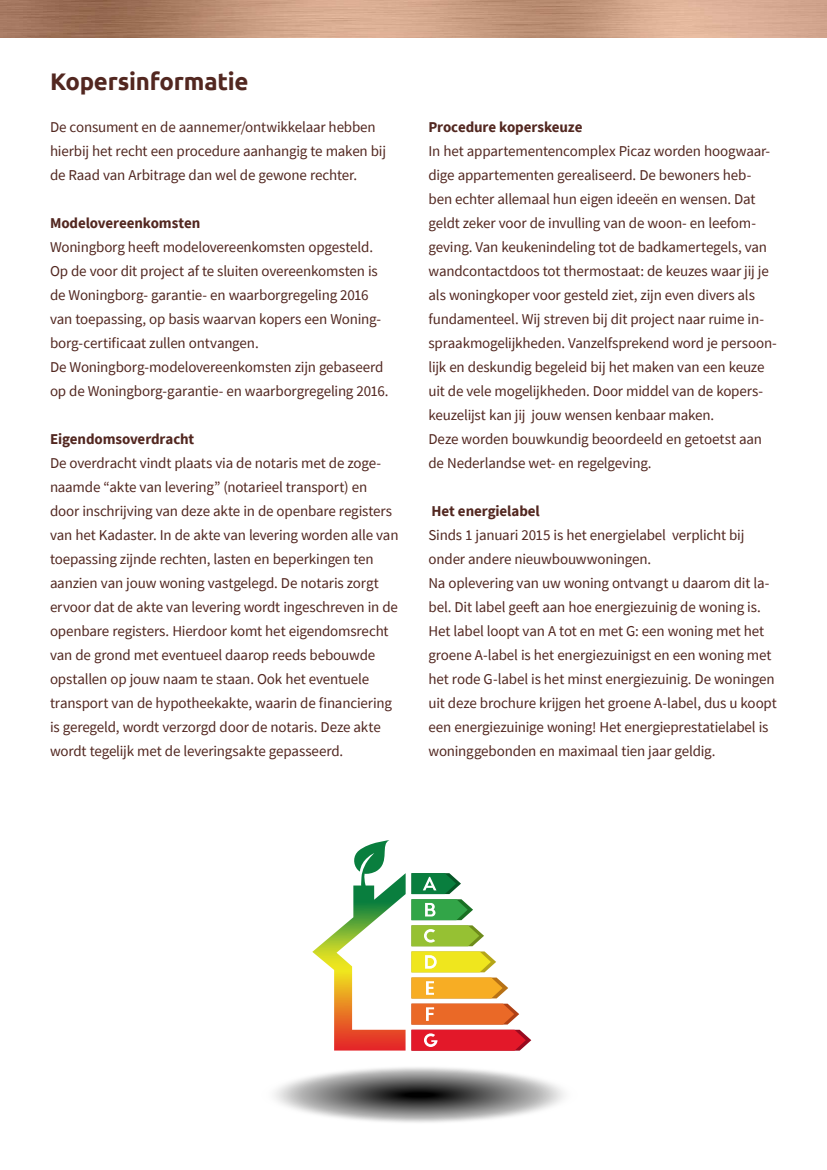
<style>
.page{position:relative;width:827px;height:1170px;background:#fff}
.page>*{position:absolute;margin:0;border:0;box-sizing:border-box;transform-origin:0 0}
.t1{font:700 24px "Ubuntu";letter-spacing:-.01em;color:#522720}
.t2{font:15px/24px "Source Sans Pro";letter-spacing:-.015em;color:#522720}
.t3{font:700 15px "Source Sans Pro";letter-spacing:-.005em;color:#522720}
</style>
<div class="page">
<img style="left:0;top:0;width:827px;height:38px">
<div style="left:262px;top:1064px;width:315px;height:61px;background:#f8f8f8;border-radius:50%"></div>
<div style="left:277px;top:1067px;width:285px;height:55px;background:#ebebeb;border-radius:50%"></div>
<div style="left:282px;top:1068px;width:274px;height:53px;background:linear-gradient(to bottom,#ddd,#d1d1d1);border-radius:50%"></div>
<div style="left:292px;top:1070px;width:255px;height:49px;background:#c4c4c4;border-radius:50%"></div>
<div style="left:297px;top:1071px;width:244px;height:47px;background:#bbb;border-radius:50%"></div>
<div style="left:302px;top:1072px;width:235px;height:45px;background:#b3b3b3;border-radius:50%"></div>
<div style="left:303px;top:1072px;width:233px;height:44px;background:#b2b2b2;border-radius:50%"></div>
<div style="left:307px;top:1073px;width:224px;height:43px;background:#aaa;border-radius:50%"></div>
<div style="left:312px;top:1074px;width:214px;height:41px;background:#a1a1a1;border-radius:50%"></div>
<div style="left:318px;top:1075px;width:203px;height:39px;background:#989898;border-radius:50%"></div>
<div style="left:322px;top:1076px;width:194px;height:37px;background:#909090;border-radius:50%"></div>
<div style="left:323px;top:1076px;width:193px;height:36px;background:#8f8f8f;border-radius:50%"></div>
<div style="left:328px;top:1077px;width:183px;height:35px;background:#878787;border-radius:50%"></div>
<div style="left:333px;top:1078px;width:173px;height:33px;background:#7e7e7e;border-radius:50%"></div>
<div style="left:337px;top:1079px;width:164px;height:31px;background:#767676;border-radius:50%"></div>
<div style="left:338px;top:1079px;width:163px;height:30px;background:#757575;border-radius:50%"></div>
<div style="left:343px;top:1080px;width:153px;height:29px;background:#6d6d6d;border-radius:50%"></div>
<div style="left:348px;top:1081px;width:143px;height:27px;background:#646464;border-radius:50%"></div>
<div style="left:352px;top:1082px;width:134px;height:25px;background:#555;border-radius:50%"></div>
<div style="left:353px;top:1082px;width:133px;height:24px;background:#5b5b5b;border-radius:50%"></div>
<div style="left:358px;top:1083px;width:123px;height:23px;background:#535353;border-radius:50%"></div>
<div style="left:363px;top:1084px;width:113px;height:21px;background:#4a4a4a;border-radius:50%"></div>
<div style="left:367px;top:1085px;width:105px;height:19px;background:#434343;border-radius:50%"></div>
<div style="left:367px;top:1085px;width:104px;height:19px;background:#424242;border-radius:50%"></div>
<div style="left:370px;top:1086px;width:99px;height:17px;background:#3e3e3e;border-radius:50%"></div>
<div style="left:370px;top:1086px;width:98px;height:17px;background:#3d3d3d;border-radius:50%"></div>
<div style="left:373px;top:1086px;width:93px;height:17px;background:#323232;border-radius:50%"></div>
<div style="left:373px;top:1086px;width:92px;height:16px;background:#383838;border-radius:50%"></div>
<div style="left:377px;top:1087px;width:84px;height:15px;background:#313131;border-radius:50%"></div>
<div style="left:378px;top:1087px;width:83px;height:15px;background:#303030;border-radius:50%"></div>
<div style="left:380px;top:1088px;width:79px;height:13px;background:#2c2c2c;border-radius:50%"></div>
<div style="left:383px;top:1088px;width:73px;height:13px;background:#272727;border-radius:50%"></div>
<div style="left:385px;top:1089px;width:68px;height:11px;background:#232323;border-radius:50%"></div>
<div style="left:386px;top:1089px;width:67px;height:11px;background:#222;border-radius:50%"></div>
<div style="left:388px;top:1089px;width:63px;height:11px;background:#181818;border-radius:50%"></div>
<div style="left:388px;top:1089px;width:62px;height:10px;background:#1e1e1e;border-radius:50%"></div>
<div style="left:389px;top:1090px;width:61px;height:9px;background:#1d1d1d;border-radius:50%"></div>
<div style="left:391px;top:1090px;width:57px;height:9px;background:#191919;border-radius:50%"></div>
<div style="left:394px;top:1091px;width:51px;height:7px;background:#141414;border-radius:50%"></div>
<div style="left:396px;top:1091px;width:46px;height:7px;background:#101010;border-radius:50%"></div>
<div style="left:399px;top:1092px;width:41px;height:5px;background:#0c0c0c;border-radius:50%"></div>
<div style="left:401px;top:1092px;width:37px;height:5px;background:#080808;border-radius:50%"></div>
<hr style="left:403px;top:1092px;width:32px;height:4px;background:#040404;border-radius:50%">
<hr style="left:404px;top:1093px;width:31px;height:3px;background:#030303;border-radius:50%">
<svg style="left:312px;top:840px;width:219px;height:210px"></svg>
<h1 class="t1" style="left:50px;top:67px;width:200px">Kopersinformatie</h1>
<p class="t2" style="left:50px;top:115px;width:338px">De consument en de aannemer/ontwikkelaar hebben hierbij het recht een procedure aanhangig te maken bij de Raad van Arbitrage dan wel de gewone rechter.</p>
<p class="t3" style="left:50px;top:213px;width:152px">Modelovereenkomsten</p>
<p class="t2" style="left:50px;top:235px;width:340px">Woningborg heeft modelovereenkomsten opgesteld.<br>Op de voor dit project af te sluiten overeenkomsten is de Woningborg- garantie- en waarborgregeling 2016 van toepassing, op basis waarvan kopers een Woning&shy;borg-certificaat zullen ontvangen.<br>De Woningborg-modelovereenkomsten zijn gebaseerd op de Woningborg-garantie- en waarborgregeling 2016.</p>
<p class="t3" style="left:50px;top:429px;width:146px">Eigendomsoverdracht</p>
<p class="t2" style="left:50px;top:451px;width:350px">De overdracht vindt plaats via de notaris met de zoge&shy;naamde “akte van levering” (notarieel transport) en door inschrijving van deze akte in de openbare registers van het Kadaster. In de akte van levering worden alle van toepassing zijnde rechten, lasten en beperkingen ten aanzien van jouw woning vastgelegd. De notaris zorgt ervoor dat de akte van levering wordt ingeschreven in de openbare registers. Hierdoor komt het eigendomsrecht van de grond met eventueel daarop reeds bebouwde opstallen op jouw naam te staan. Ook het eventuele transport van de hypotheekakte, waarin de financiering is geregeld, wordt verzorgd door de notaris. Deze akte wordt tegelijk met de leveringsakte gepasseerd.</p>
<p class="t3" style="left:428px;top:117px;width:155px">Procedure koperskeuze</p>
<p class="t2" style="left:428px;top:139px;width:350px">In het appartementencomplex Picaz worden hoogwaar&shy;dige appartementen gerealiseerd. De bewoners heb&shy;ben echter allemaal hun eigen ideeën en wensen. Dat geldt zeker voor de invulling van de woon- en leefom&shy;geving. Van keukenindeling tot de badkamertegels, van wandcontactdoos tot thermostaat: de keuzes waar jij je als woningkoper voor gesteld ziet, zijn even divers als fundamenteel. Wij streven bij dit project naar ruime in&shy;spraakmogelijkheden. Vanzelfsprekend word je persoon&shy;lijk en deskundig begeleid bij het maken van een keuze uit de vele mogelijkheden. Door middel van de kopers&shy;keuzelijst kan jij jouw wensen kenbaar maken.<br>Deze worden bouwkundig beoordeeld en getoetst aan de Nederlandse wet- en regelgeving.</p>
<p class="t3" style="left:432px;top:501px;width:110px">Het energielabel</p>
<p class="t2" style="left:428px;top:523px;width:350px">Sinds 1 januari 2015 is het energielabel verplicht bij onder andere nieuwbouwwoningen.<br>Na oplevering van uw woning ontvangt u daarom dit la&shy;bel. Dit label geeft aan hoe energiezuinig de woning is.<br>Het label loopt van A tot en met G: een woning met het groene A-label is het energiezuinigst en een woning met het rode G-label is het minst energiezuinig. De woningen uit deze brochure krijgen het groene A-label, dus u koopt een energiezuinige woning! Het energieprestatielabel is woninggebonden en maximaal tien jaar geldig.</p>
</div>
